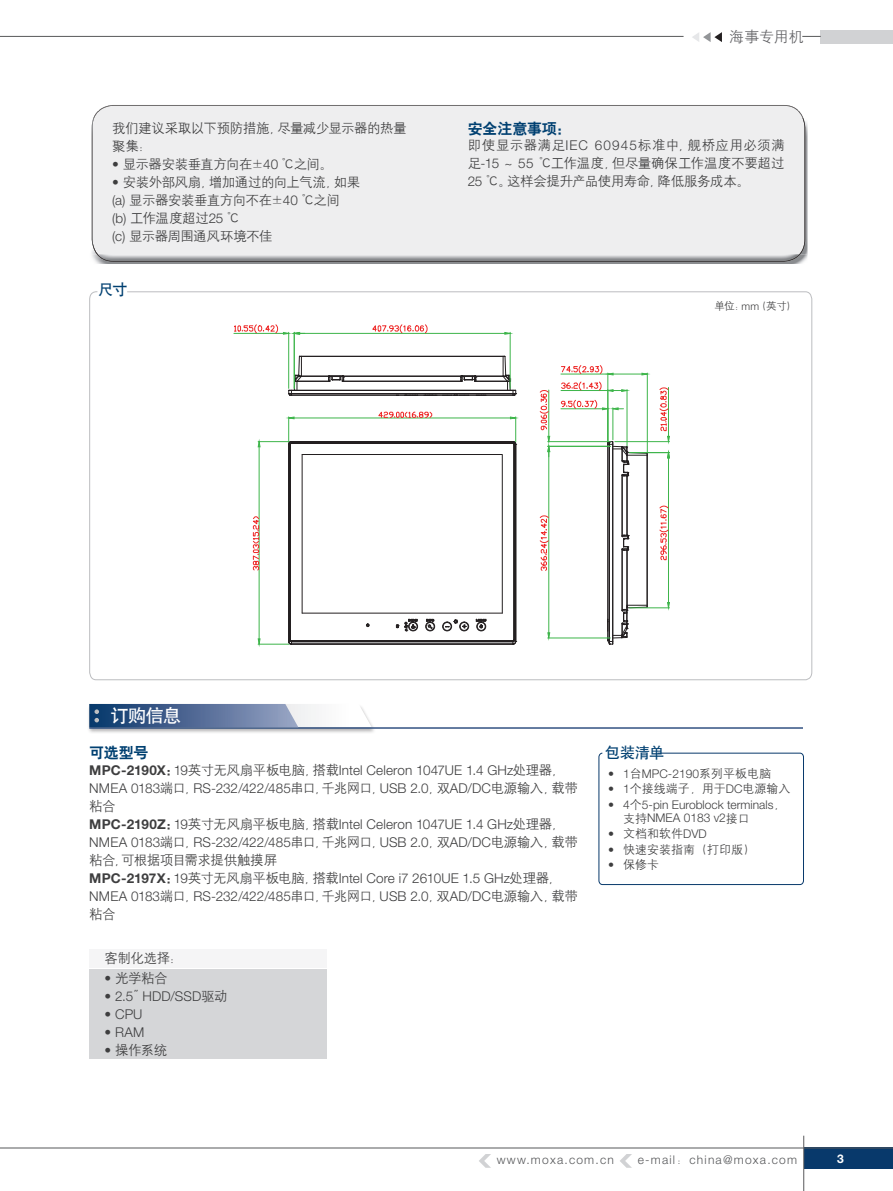
<style>
.page{position:relative;width:893px;height:1191px;background:#fff}
.page>*{position:absolute;margin:0;border:0;box-sizing:border-box;transform-origin:0 0}
.t1{font:18px "H Yb 1 gj";color:#fff}
.t2{font:15px "H Yb 2 gj";letter-spacing:-.01em;color:#004071}
.t3{font:15px "H Yb 1 gj";letter-spacing:-.03em;color:#004071}
.t4{font:15px "H Yg 2 gj";letter-spacing:-.005em;color:#636366}
.t5{font:300 13.5px/18px "Helvetica Neue LT Std";letter-spacing:.005em;color:#3e3e3f}
.t6{font:13.5px/18px "H Yg 2 gj";letter-spacing:-.035em;color:#3e3e3f}
.t7{font:300 12px/13.5px "Helvetica Neue LT Std";color:#3e3e3f}
.t8{font:12px "H Yg 2 gj";color:#3e3e3f}
.t9{font:300 12px "Helvetica Neue LT Std";letter-spacing:.1em;color:#57585a}
.t10{font:700 12px "Helvetica Neue LT Std";color:#fff}
.t11{font:10.5px "H Yg 2 gj";color:#3e3e3f}
.s1{font-family:"Helvetica Neue LT Std";font-weight:300}
.s2{font-weight:700}
.s3{font-family:"H Yb 2 gj";font-weight:400}
.s4{font-family:"H Yg 2 gj";font-weight:400}
</style>
<div class="page">
<div style="left:804px;top:1147px;width:89px;height:22px;background:#08396b"></div>
<hr style="left:0;top:1147px;width:893px;height:1px;background:#57585a">
<hr style="left:803px;top:1135px;width:1px;height:56px;background:#59595c">
<svg style="left:0;top:36px;width:684px;height:1px"></svg>
<div style="left:821px;top:30px;width:72px;height:13px;background:#d1d2d4"></div>
<svg style="left:692px;top:32px;width:30px;height:10px"></svg>
<svg style="left:802px;top:36px;width:19px;height:1px"></svg>
<svg style="left:479px;top:1154px;width:12px;height:13px"></svg>
<svg style="left:620px;top:1154px;width:12px;height:13px"></svg>
<div style="left:87px;top:703px;width:289px;height:31px;background:#231f20;opacity:.35"></div>
<hr style="left:89px;top:727px;width:714px;height:1px;background:#325282">
<svg style="left:89px;top:704px;width:283px;height:23px"></svg>
<div style="left:599px;top:753px;width:205px;height:131px;background:#fff;border:1px solid #08396b;border-radius:4px"></div>
<svg style="left:89px;top:291px;width:724px;height:389px"></svg>
<svg style="left:99px;top:105px;width:699px;height:5px;background:#d5d4d5"></svg>
<div style="left:93px;top:110px;width:711px;height:8px;background:#eeeeef"></div>
<img style="left:97px;top:261px;width:703px;height:1px">
<img style="left:97px;top:254px;width:703px;height:7px">
<div style="left:92px;top:118px;width:713px;height:136px;background:#eeeeef"></div>
<hr style="left:292px;top:395px;width:221px;height:1px;background:#231f20">
<hr style="left:291px;top:393px;width:222px;height:1px;background:#231f20">
<hr style="left:289px;top:390px;width:226px;height:1px;background:#231f20">
<hr style="left:343px;top:381px;width:118px;height:1px;background:#231f20">
<hr style="left:343px;top:376px;width:118px;height:1px;background:#231f20">
<hr style="left:300px;top:356px;width:205px;height:1px;background:#231f20">
<hr style="left:607px;top:443px;width:1px;height:197px;background:#231f20">
<hr style="left:608px;top:444px;width:1px;height:195px;background:#231f20">
<hr style="left:609px;top:444px;width:1px;height:197px;background:#231f20">
<hr style="left:612px;top:441px;width:1px;height:203px;background:#231f20">
<hr style="left:613px;top:442px;width:1px;height:202px;background:#231f20">
<hr style="left:622px;top:549px;width:1px;height:61px;background:#231f20">
<hr style="left:622px;top:475px;width:1px;height:61px;background:#231f20">
<hr style="left:626px;top:476px;width:1px;height:59px;background:#231f20">
<hr style="left:626px;top:550px;width:1px;height:55px;background:#231f20">
<hr style="left:627px;top:476px;width:1px;height:59px;background:#231f20">
<hr style="left:627px;top:550px;width:1px;height:55px;background:#231f20">
<hr style="left:647px;top:453px;width:1px;height:154px;background:#231f20">
<svg style="left:288px;top:355px;width:57px;height:41px"></svg>
<svg style="left:424px;top:355px;width:93px;height:41px"></svg>
<svg style="left:607px;top:604px;width:41px;height:41px"></svg>
<svg style="left:621px;top:534px;width:8px;height:17px"></svg>
<svg style="left:607px;top:441px;width:41px;height:35px"></svg>
<hr style="left:510px;top:332px;width:1px;height:56px;background:#3db54a">
<hr style="left:300px;top:333px;width:205px;height:1px;background:#3db54a">
<svg style="left:504px;top:332px;width:7px;height:3px"></svg>
<svg style="left:372px;top:324px;width:56px;height:10px"></svg>
<hr style="left:288px;top:332px;width:1px;height:56px;background:#3db54a">
<hr style="left:294px;top:332px;width:1px;height:56px;background:#3db54a">
<svg style="left:234px;top:324px;width:71px;height:11px"></svg>
<hr style="left:258px;top:441px;width:31px;height:1px;background:#3db54a">
<hr style="left:258px;top:644px;width:31px;height:1px;background:#3db54a">
<hr style="left:259px;top:447px;width:1px;height:192px;background:#3db54a">
<svg style="left:257px;top:441px;width:4px;height:6px"></svg>
<svg style="left:257px;top:638px;width:4px;height:7px"></svg>
<svg style="left:252px;top:516px;width:7px;height:55px"></svg>
<hr style="left:607px;top:408px;width:1px;height:34px;background:#3db54a">
<hr style="left:613px;top:408px;width:1px;height:32px;background:#3db54a">
<svg style="left:561px;top:399px;width:62px;height:11px"></svg>
<hr style="left:627px;top:389px;width:1px;height:57px;background:#3db54a">
<hr style="left:607px;top:373px;width:1px;height:67px;background:#3db54a">
<hr style="left:647px;top:373px;width:1px;height:79px;background:#3db54a">
<svg style="left:561px;top:365px;width:87px;height:27px"></svg>
<hr style="left:548px;top:441px;width:62px;height:1px;background:#3db54a">
<hr style="left:548px;top:446px;width:62px;height:1px;background:#3db54a">
<hr style="left:548px;top:637px;width:62px;height:1px;background:#3db54a">
<hr style="left:548px;top:451px;width:1px;height:182px;background:#3db54a">
<svg style="left:539px;top:390px;width:11px;height:67px"></svg>
<svg style="left:547px;top:632px;width:3px;height:6px"></svg>
<svg style="left:539px;top:515px;width:10px;height:56px"></svg>
<hr style="left:615px;top:441px;width:54px;height:1px;background:#3db54a">
<hr style="left:629px;top:452px;width:40px;height:1px;background:#3db54a">
<svg style="left:659px;top:387px;width:11px;height:55px"></svg>
<hr style="left:630px;top:607px;width:39px;height:1px;background:#3db54a">
<hr style="left:668px;top:458px;width:1px;height:144px;background:#3db54a">
<svg style="left:667px;top:452px;width:3px;height:11px"></svg>
<svg style="left:667px;top:602px;width:3px;height:6px"></svg>
<svg style="left:659px;top:505px;width:10px;height:55px"></svg>
<svg style="left:288px;top:410px;width:229px;height:235px"></svg>
<div style="left:89px;top:949px;width:238px;height:18px;background:#f5f5f6"></div>
<div style="left:89px;top:969px;width:238px;height:89px;background:#d5d6d8"></div>
<p class="t6" style="left:112px;top:119px;width:296px">我们建议采取以下预防措施，尽量减少显示器的热量聚集：</p>
<p class="t6" style="left:112px;top:155px;width:222px"><span class="s1">•</span> 显示器安装垂直方向在±<span class="s1">40</span> ℃之间。</p>
<p class="t6" style="left:112px;top:173px;width:250px"><span class="s1">•</span> 安装外部风扇，增加通过的向上气流，如果<span class="s1">(a)</span> 显示器安装垂直方向不在±<span class="s1">40</span> ℃之间<br><span class="s1">(b)</span> 工作温度超过<span class="s1">25</span> ℃<br><span class="s1">(c)</span> 显示器周围通风环境不佳</p>
<p class="t3" style="left:98px;top:282px;width:31px">尺寸</p>
<p class="t4" style="left:729px;top:29px;width:76px">海事专用机</p>
<p class="t2" style="left:468px;top:121px;width:105px">安全注意事项：</p>
<p class="t6" style="left:468px;top:136px;width:318px;text-align:justify">即使显示器满足<span class="s1">IEC 60945</span>标准中，舰桥应用必须满足<span class="s1">-15 ~ 55</span> ℃工作温度，但尽量确保工作温度不要超过<span class="s1">25</span> ℃。这样会提升产品使用寿命，降低服务成本。</p>
<p class="t11" style="left:714px;top:301px;width:84px">单位：<span class="s1">mm</span>（英寸）</p>
<h1 class="t1" style="left:111px;top:706px;width:72px">订购信息</h1>
<p class="t2" style="left:89px;top:745px;width:61px">可选型号</p>
<p class="t5" style="left:89px;top:760px;width:490px"><span class="s2">MPC-2190X</span><span class="s3">：</span>19<span class="s4">英寸无风扇平板电脑，搭载</span>Intel Celeron 1047UE 1.4 GHz<span class="s4">处理器，<br></span>NMEA 0183<span class="s4">端口，</span>RS-232/422/485<span class="s4">串口，千兆网口，</span>USB 2.0<span class="s4">，双</span>AD/DC<span class="s4">电源输入，载带</span></p>
<p class="t6" style="left:89px;top:796px;width:28px">粘合</p>
<p class="t5" style="left:89px;top:814px;width:490px"><span class="s2">MPC-2190Z</span><span class="s3">：</span>19<span class="s4">英寸无风扇平板电脑，搭载</span>Intel Celeron 1047UE 1.4 GHz<span class="s4">处理器，<br></span>NMEA 0183<span class="s4">端口，</span>RS-232/422/485<span class="s4">串口，千兆网口，</span>USB 2.0<span class="s4">，双</span>AD/DC<span class="s4">电源输入，载带</span></p>
<p class="t6" style="left:89px;top:850px;width:189px">粘合，可根据项目需求提供触摸屏</p>
<p class="t5" style="left:89px;top:868px;width:490px"><span class="s2">MPC-2197X</span><span class="s3">：</span>19<span class="s4">英寸无风扇平板电脑，搭载</span>Intel Core i7 2610UE 1.5 GHz<span class="s4">处理器，<br></span>NMEA 0183<span class="s4">端口，</span>RS-232/422/485<span class="s4">串口，千兆网口，</span>USB 2.0<span class="s4">，双</span>AD/DC<span class="s4">电源输入，载带</span></p>
<p class="t6" style="left:89px;top:904px;width:28px">粘合</p>
<p class="t6" style="left:105px;top:948px;width:79px">客制化选择：</p>
<p class="t6" style="left:105px;top:969px;width:64px"><span class="s1">•</span> 光学粘合</p>
<p class="t5" style="left:105px;top:986px;width:124px">• 2.5<span class="s4">”</span>HDD/SSD<span class="s4">驱动</span></p>
<p class="t5" style="left:105px;top:1004px;width:39px">• CPU</p>
<p class="t5" style="left:105px;top:1022px;width:41px">• RAM</p>
<p class="t6" style="left:105px;top:1041px;width:64px"><span class="s1">•</span> 操作系统</p>
<p class="t3" style="left:605px;top:745px;width:61px">包装清单</p>
<p class="t7" style="left:608px;top:766px;width:164px">• 1<span class="s4">台</span>MPC-2190<span class="s4">系列平板电脑</span></p>
<p class="t8" style="left:608px;top:783px;width:184px"><span class="s1">• 1</span>个接线端子，用于<span class="s1">DC</span>电源输入</p>
<p class="t7" style="left:623px;top:797px;width:164px;text-indent:-15px">• 4<span class="s4">个</span>5-pin Euroblock terminals<span class="s4">，支持</span>NMEA 0183 v2<span class="s4">接口</span></p>
<p class="t8" style="left:608px;top:827px;width:100px"><span class="s1">•</span> 文档和软件<span class="s1">DVD</span></p>
<p class="t8" style="left:608px;top:843px;width:148px"><span class="s1">•</span> 快速安装指南（打印版）</p>
<p class="t8" style="left:608px;top:859px;width:52px"><span class="s1">•</span> 保修卡</p>
<p class="t9" style="left:497px;top:1151px;width:119px">www.moxa.com.cn</p>
<p class="t9" style="left:638px;top:1151px;width:161px">e-mail<span class="s4">：</span>china@moxa.com</p>
<p class="t10" style="left:837px;top:1151px;width:8px">3</p>
</div>
